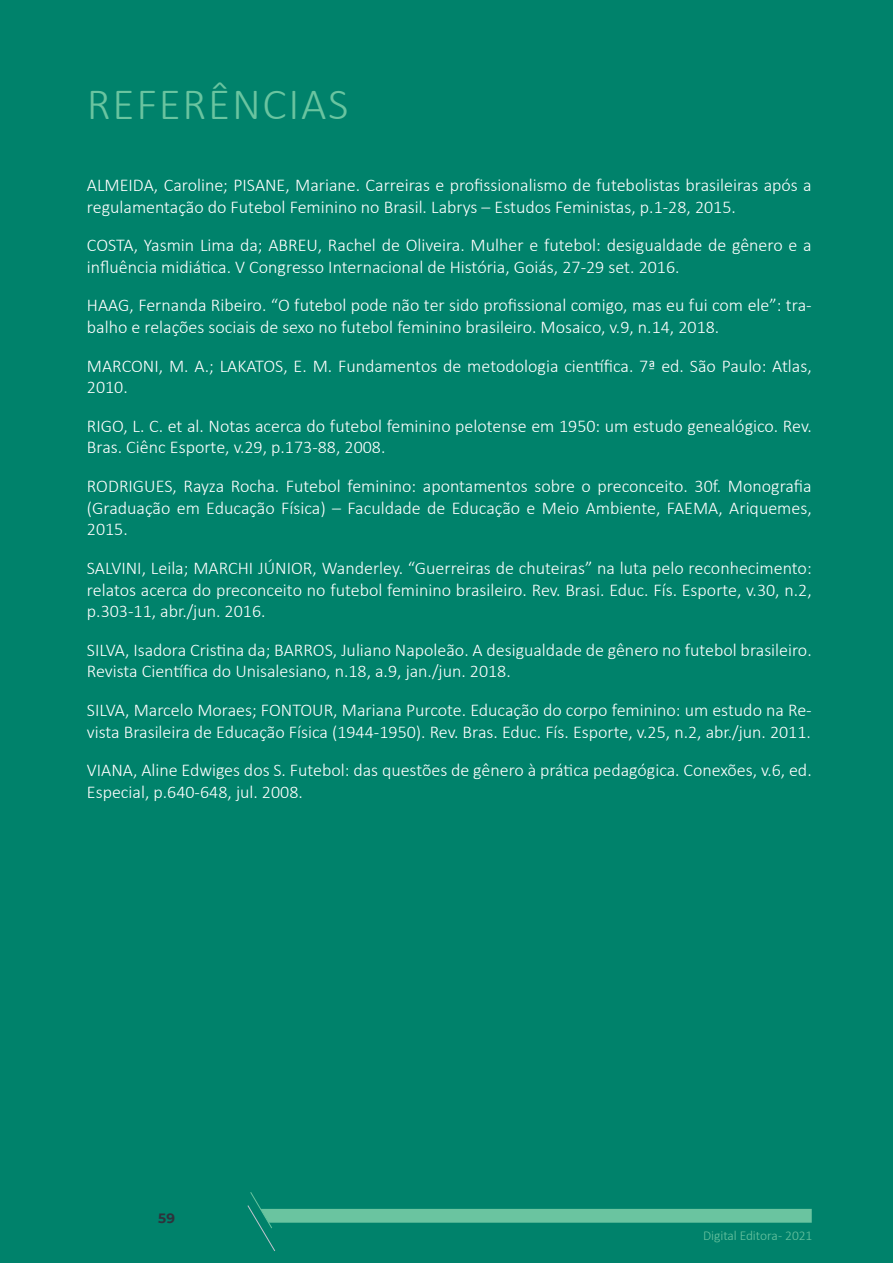
<style>
.page{position:relative;width:893px;height:1263px;background:#00826b}
.page>*{position:absolute;margin:0;border:0;box-sizing:border-box;transform-origin:0 0}
.t1{font:300 45px "Calibri";letter-spacing:.04em;color:#6ac4a0}
.t2{font:300 18px/21.6px "Calibri";color:#fff}
.t3{font:300 13.5px "Calibri";letter-spacing:-.005em;color:#6ac4a0}
.t4{font:700 13.5px "Montserrat";color:#2e333c}
</style>
<div class="page">
<svg style="left:247px;top:1192px;width:565px;height:59px"></svg>
<h1 class="t1" style="left:87px;top:76px;width:263px">REFERÊNCIAS</h1>
<p class="t2" style="left:87px;top:174px;width:726px">ALMEIDA, Caroline; PISANE, Mariane. Carreiras e profissionalismo de futebolistas brasileiras após a regulamentação do Futebol Feminino no Brasil. Labrys – Estudos Feministas, p.1-28, 2015.</p>
<p class="t2" style="left:87px;top:234px;width:726px">COSTA, Yasmin Lima da; ABREU, Rachel de Oliveira. Mulher e futebol: desigualdade de gênero e a influência midiática. V Congresso Internacional de História, Goiás, 27-29 set. 2016.</p>
<p class="t2" style="left:87px;top:294px;width:726px">HAAG, Fernanda Ribeiro. “O futebol pode não ter sido profissional comigo, mas eu fui com ele”: tra&shy;balho e relações sociais de sexo no futebol feminino brasileiro. Mosaico, v.9, n.14, 2018.</p>
<p class="t2" style="left:87px;top:355px;width:726px">MARCONI, M. A.; LAKATOS, E. M. Fundamentos de metodologia científica. 7ª ed. São Paulo: Atlas,<br>2010.</p>
<p class="t2" style="left:87px;top:415px;width:726px">RIGO, L. C. et al. Notas acerca do futebol feminino pelotense em 1950: um estudo genealógico. Rev.<br>Bras. Ciênc Esporte, v.29, p.173-88, 2008.</p>
<p class="t2" style="left:87px;top:475px;width:726px;text-align:justify">RODRIGUES, Rayza Rocha. Futebol feminino: apontamentos sobre o preconceito. 30f. Monografia (Graduação em Educação Física) – Faculdade de Educação e Meio Ambiente, FAEMA, Ariquemes, 2015.</p>
<p class="t2" style="left:87px;top:557px;width:726px;text-align:justify">SALVINI, Leila; MARCHI JÚNIOR, Wanderley. “Guerreiras de chuteiras” na luta pelo reconhecimento: relatos acerca do preconceito no futebol feminino brasileiro. Rev. Brasi. Educ. Fís. Esporte, v.30, n.2, p.303-11, abr./jun. 2016.</p>
<p class="t2" style="left:87px;top:639px;width:726px">SILVA, Isadora Cristina da; BARROS, Juliano Napoleão. A desigualdade de gênero no futebol brasileiro.<br>Revista Científica do Unisalesiano, n.18, a.9, jan./jun. 2018.</p>
<p class="t2" style="left:87px;top:699px;width:726px">SILVA, Marcelo Moraes; FONTOUR, Mariana Purcote. Educação do corpo feminino: um estudo na Re&shy;vista Brasileira de Educação Física (1944-1950). Rev. Bras. Educ. Fís. Esporte, v.25, n.2, abr./jun. 2011.</p>
<p class="t2" style="left:87px;top:759px;width:726px">VIANA, Aline Edwiges dos S. Futebol: das questões de gênero à prática pedagógica. Conexões, v.6, ed.<br>Especial, p.640-648, jul. 2008.</p>
<p class="t4" style="left:158px;top:1208px;width:18px">59</p>
<p class="t3" style="left:703px;top:1227px;width:111px">Digital Editora - 2021</p>
</div>
